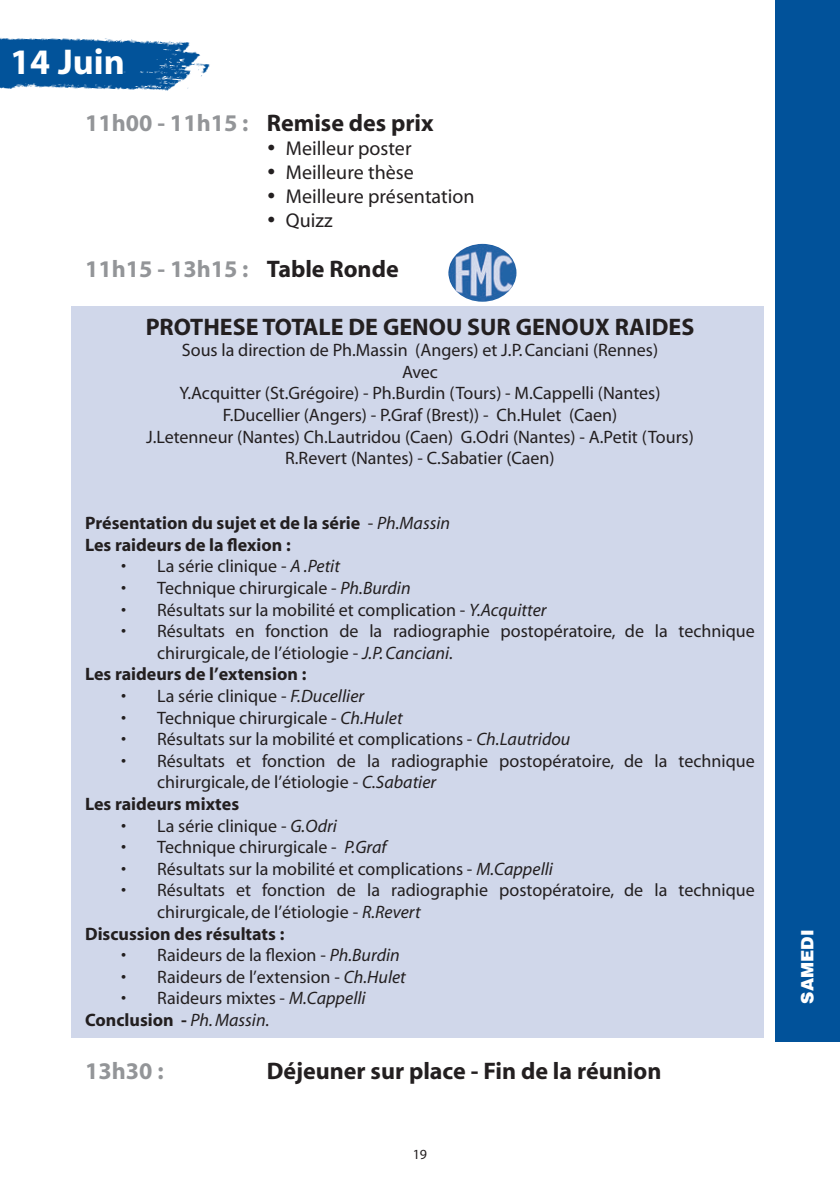
<style>
.page{position:relative;width:840px;height:1191px;background:#fff}
.page>*{position:absolute;margin:0;border:0;box-sizing:border-box;transform-origin:0 0}
.t1{font:700 36px "Myriad";color:#fff}
.t2{font:700 24px "Myriad";color:#231f20}
.t3{font:700 24px "Myriad";color:#939598}
.t4{font:20px "Myriad";color:#231f20}
.t5{font:18px/21.6px "Myriad";color:#231f20;text-align:center}
.t6{font:700 18px/21.6px "Myriad";color:#231f20}
.t7{font:italic 18px/21.6px "Myriad";color:#231f20}
.t8{font:900 17px "Helvetica";color:#fff}
.t9{font:14px "Myriad";color:#231f20}
.s1{color:#939598}
.s2{color:#231f20}
.s3{font-weight:400}
.s4{font-weight:400;font-style:italic}
.s5{font-style:italic}
.s6{font-style:normal}
.s7{font-weight:700;font-style:normal}
</style>
<div class="page">
<img style="left:0;top:37px;width:210px;height:54px">
<div style="left:774px;top:0;width:65px;height:1042px;background:#01529a"></div>
<div style="left:72px;top:306px;width:691px;height:731px;background:#d0d7ea"></div>
<img style="left:448px;top:244px;width:68px;height:58px;border-radius:50%">
<h1 class="t1" style="left:10px;top:44px;width:116px">14 Juin</h1>
<h2 class="t2" style="left:85px;top:111px;width:350px"><span class="s1">11h00 - 11h15 :</span> Remise des prix</h2>
<p class="t4" style="left:266px;top:139px;width:146px">• Meilleur poster</p>
<p class="t4" style="left:266px;top:163px;width:148px">• Meilleure thèse</p>
<p class="t4" style="left:266px;top:187px;width:209px">• Meilleure présentation</p>
<p class="t4" style="left:266px;top:211px;width:67px">• Quizz</p>
<h2 class="t3" style="left:85px;top:256px;width:315px">11h15 - 13h15 : <span class="s2">Table Ronde</span></h2>
<h2 class="t2" style="left:146px;top:314px;width:550px">PROTHESE TOTALE DE GENOU SUR GENOUX RAIDES</h2>
<p class="t5" style="left:146px;top:340px;width:549px">Sous la direction de Ph.Massin (Angers) et J.P. Canciani (Rennes)<br>Avec<br>Y.Acquitter (St.Grégoire) - Ph.Burdin (Tours) - M.Cappelli (Nantes)<br>F.Ducellier (Angers) - P.Graf (Brest)) - Ch.Hulet (Caen)<br>J.Letenneur (Nantes) Ch.Lautridou (Caen) G.Odri (Nantes) - A.Petit (Tours)<br>R.Revert (Nantes) - C.Sabatier (Caen)</p>
<p class="t6" style="left:85px;top:513px;width:366px">Présentation du sujet et de la série <span class="s3">-</span> <span class="s4">Ph.Massin<br></span>Les raideurs de la flexion :</p>
<p class="t5" style="left:121px;top:556px;width:220px">• La série clinique - <span class="s5">A .Petit</span></p>
<p class="t5" style="left:121px;top:578px;width:291px">• Technique chirurgicale - <span class="s5">Ph.Burdin</span></p>
<p class="t5" style="left:121px;top:599px;width:427px">• Résultats sur la mobilité et complication - <span class="s5">Y.Acquitter</span></p>
<p class="t5" style="left:121px;top:621px;width:634px">• Résultats en fonction de la radiographie postopératoire, de la technique</p>
<p class="t5" style="left:157px;top:642px;width:297px">chirurgicale, de l’étiologie - <span class="s5">J.P. Canciani.</span></p>
<p class="t6" style="left:85px;top:664px;width:222px">Les raideurs de l’extension :</p>
<p class="t5" style="left:121px;top:686px;width:244px">• La série clinique - <span class="s5">F.Ducellier</span></p>
<p class="t5" style="left:121px;top:707px;width:283px">• Technique chirurgicale - <span class="s5">Ch.Hulet</span></p>
<p class="t5" style="left:121px;top:729px;width:450px">• Résultats sur la mobilité et complications - <span class="s5">Ch.Lautridou</span></p>
<p class="t5" style="left:121px;top:750px;width:634px">• Résultats et fonction de la radiographie postopératoire, de la technique</p>
<p class="t5" style="left:157px;top:772px;width:280px">chirurgicale, de l’étiologie - <span class="s5">C.Sabatier</span></p>
<p class="t6" style="left:85px;top:793px;width:155px">Les raideurs mixtes</p>
<p class="t5" style="left:121px;top:815px;width:217px">• La série clinique - <span class="s5">G.Odri</span></p>
<p class="t5" style="left:121px;top:837px;width:267px">• Technique chirurgicale - <span class="s5">P.Graf</span></p>
<p class="t5" style="left:121px;top:858px;width:433px">• Résultats sur la mobilité et complications - <span class="s5">M.Cappelli</span></p>
<p class="t5" style="left:121px;top:880px;width:634px">• Résultats et fonction de la radiographie postopératoire, de la technique</p>
<p class="t5" style="left:157px;top:902px;width:265px">chirurgicale, de l’étiologie - <span class="s5">R.Revert</span></p>
<p class="t6" style="left:85px;top:923px;width:201px">Discussion des résultats :</p>
<p class="t5" style="left:121px;top:945px;width:280px">• Raideurs de la flexion - <span class="s5">Ph.Burdin</span></p>
<p class="t5" style="left:121px;top:966px;width:286px">• Raideurs de l’extension - <span class="s5">Ch.Hulet</span></p>
<p class="t7" style="left:85px;top:988px;width:282px;text-indent:36px"><span class="s6">• Raideurs mixtes -</span> M.Cappelli<br><span class="s7">Conclusion -</span> Ph. Massin.</p>
<h2 class="t3" style="left:85px;top:1058px;width:80px">13h30 :</h2>
<h2 class="t2" style="left:266px;top:1058px;width:396px">Déjeuner sur place - Fin de la réunion</h2>
<p class="t9" style="left:412px;top:1147px;width:16px">19</p>
<p class="t8" style="left:795px;top:1003px;width:75px;rotate:-90deg">SAMEDI</p>
</div>
